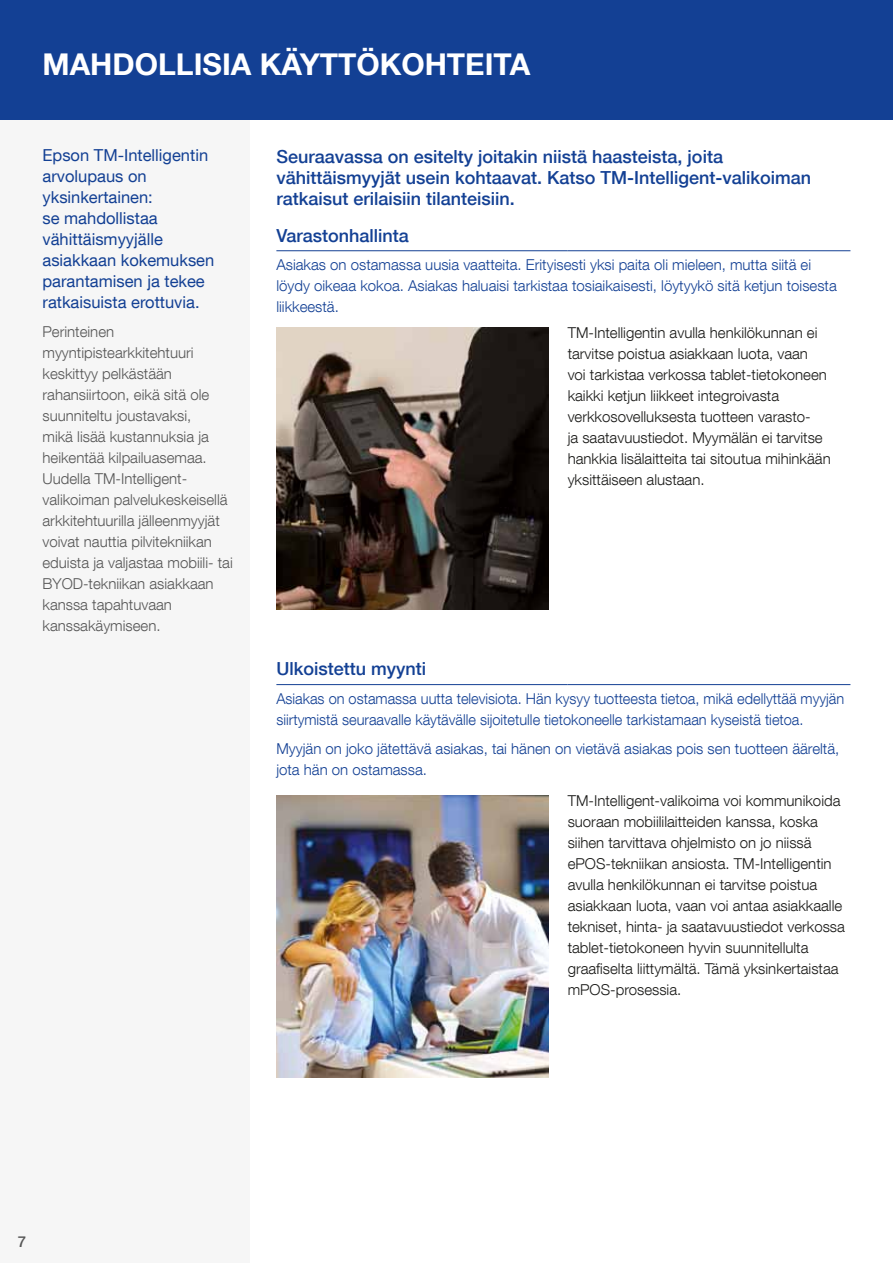
<style>
.page{position:relative;width:893px;height:1263px;background:#fff}
.page>*{position:absolute;margin:0;border:0;box-sizing:border-box;transform-origin:0 0}
.t1{font:700 30px "Helvetica Neue LT Com";color:#fff}
.t2{font:500 18px/21px "Helvetica Neue LT Com";color:#134094}
.t3{font:16.5px/21px "Helvetica Neue LT Com";color:#134094}
.t4{font:300 15px/21px "Helvetica Neue LT Com";color:#1a1a18}
.t5{font:300 15px/21px "Helvetica Neue LT Com";color:#134094}
.t6{font:300 15px/21px "Helvetica Neue LT Com";color:#565656}
.t7{font:500 15px "Helvetica Neue LT Com";color:#565656}
</style>
<div class="page">
<div style="left:0;top:0;width:250px;height:1263px;background:#f6f6f6"></div>
<div style="left:0;top:0;width:893px;height:119px;background:#134094"></div>
<hr style="left:276px;top:250px;width:292px;height:1px;background:#134094">
<hr style="left:568px;top:250px;width:282px;height:1px;background:#134094">
<hr style="left:276px;top:684px;width:292px;height:1px;background:#134094">
<hr style="left:568px;top:684px;width:282px;height:1px;background:#134094">
<img style="left:276px;top:327px;width:273px;height:283px">
<img style="left:276px;top:795px;width:273px;height:282px">
<h1 class="t1" style="left:43px;top:45px;width:110px">MAHDOLLISIA</h1>
<h1 class="t1" style="left:260px;top:45px;width:20px">KÄYTT</h1>
<h1 class="t1" style="left:356px;top:45px;width:109px">ÖKOHTEITA</h1>
<p class="t3" style="left:43px;top:144px;width:173px">Epson TM-Intelligentin arvolupaus on yksinkertainen:<br>se mahdollistaa vähittäismyyjälle asiakkaan kokemuksen parantamisen ja tekee ratkaisuista erottuvia.</p>
<p class="t6" style="left:43px;top:321px;width:192px">Perinteinen myyntipistearkkitehtuuri keskittyy pelkästään rahansiirtoon, eikä sitä ole suunniteltu joustavaksi,<br>mikä lisää kustannuksia ja heikentää kilpailuasemaa.<br>Uudella TM-Intelligent&shy;valikoiman palvelukeskeisellä arkkitehtuurilla jälleenmyyjät voivat nauttia pilvitekniikan eduista ja valjastaa mobiili- tai<br>BYOD-tekniikan asiakkaan kanssa tapahtuvaan kanssakäymiseen.</p>
<p class="t2" style="left:276px;top:146px;width:536px">Seuraavassa on esitelty joitakin niistä haasteista, joita vähittäismyyjät usein kohtaavat. Katso TM-Intelligent-valikoiman ratkaisut erilaisiin tilanteisiin.</p>
<p class="t2" style="left:276px;top:225px;width:134px">Varastonhallinta</p>
<p class="t5" style="left:276px;top:254px;width:562px">Asiakas on ostamassa uusia vaatteita. Erityisesti yksi paita oli mieleen, mutta siitä ei löydy oikeaa kokoa. Asiakas haluaisi tarkistaa tosiaikaisesti, löytyykö sitä ketjun toisesta liikkeestä.</p>
<p class="t4" style="left:568px;top:322px;width:265px">TM-Intelligentin avulla henkilökunnan ei tarvitse poistua asiakkaan luota, vaan<br>voi tarkistaa verkossa tablet-tietokoneen kaikki ketjun liikkeet integroivasta verkkosovelluksesta tuotteen varasto-<br>ja saatavuustiedot. Myymälän ei tarvitse hankkia lisälaitteita tai sitoutua mihinkään yksittäiseen alustaan.</p>
<p class="t2" style="left:276px;top:658px;width:151px">Ulkoistettu myynti</p>
<p class="t5" style="left:276px;top:688px;width:569px">Asiakas on ostamassa uutta televisiota. Hän kysyy tuotteesta tietoa, mikä edellyttää myyjän siirtymistä seuraavalle käytävälle sijoitetulle tietokoneelle tarkistamaan kyseistä tietoa.</p>
<p class="t5" style="left:276px;top:738px;width:564px">Myyjän on joko jätettävä asiakas, tai hänen on vietävä asiakas pois sen tuotteen ääreltä, jota hän on ostamassa.</p>
<p class="t4" style="left:568px;top:790px;width:279px">TM-Intelligent-valikoima voi kommunikoida suoraan mobiililaitteiden kanssa, koska siihen tarvittava ohjelmisto on jo niissä ePOS-tekniikan ansiosta. TM-Intelligentin avulla henkilökunnan ei tarvitse poistua asiakkaan luota, vaan voi antaa asiakkaalle tekniset, hinta- ja saatavuustiedot verkossa tablet-tietokoneen hyvin suunnitellulta graafiselta liittymältä. Tämä yksinkertaistaa mPOS-prosessia.</p>
<p class="t7" style="left:18px;top:1233px;width:10px">7</p>
</div>
